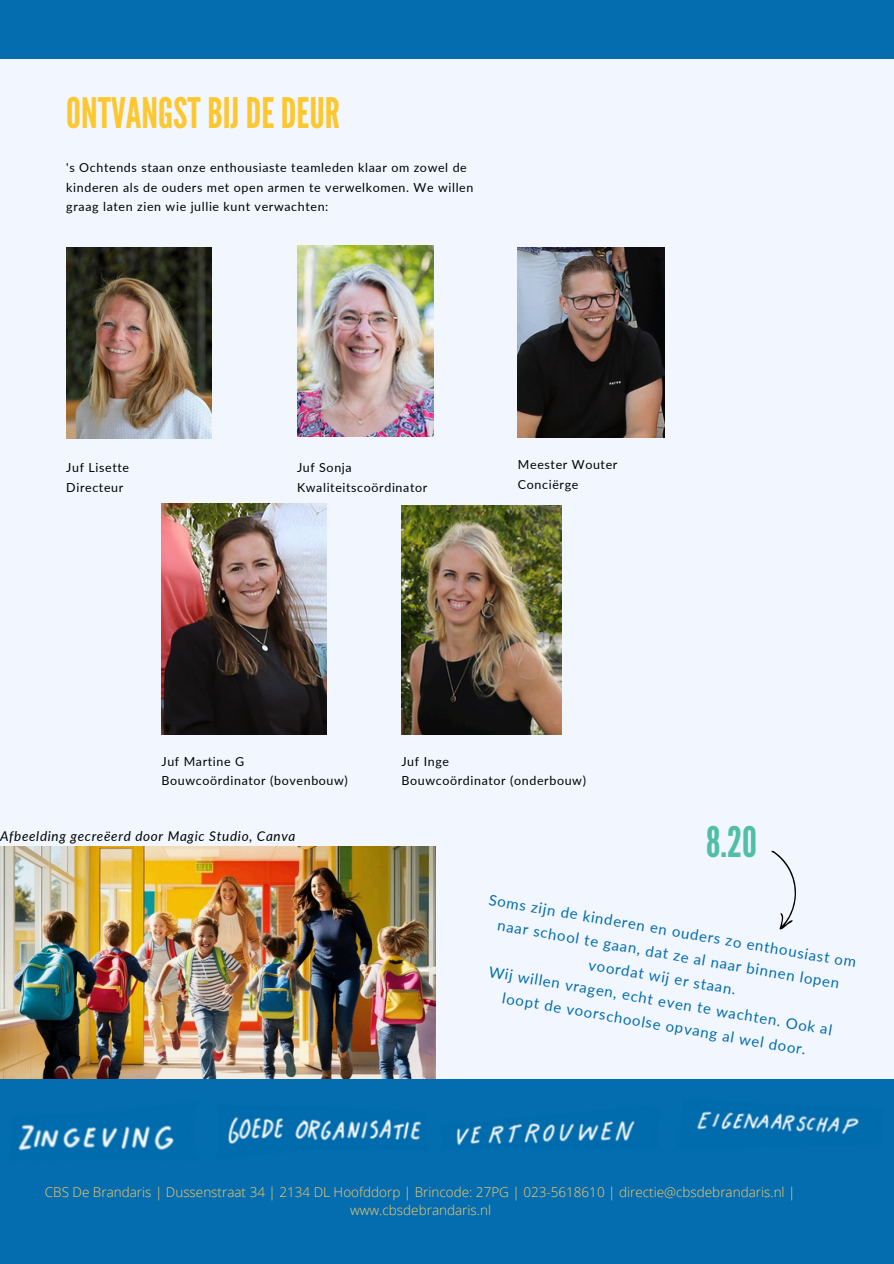
<style>
.page{position:relative;width:894px;height:1264px;background:#fff}
.page>*{position:absolute;margin:0;border:0;box-sizing:border-box;transform-origin:0 0}
.t1{font:42px "League Gothic";color:#fdc72f}
.t2{font:42px "League Gothic";color:#51bfa8}
.t3{font:15px/23.7px "Lato";color:#046daf;text-align:center}
.t4{font:300 13.5px/18px "Open Sans";color:#fecd65;text-align:center}
.t5{font:italic 13.5px "Lato";letter-spacing:.05em;color:#000}
.t6{font:12.45px/19.6px "Lato";letter-spacing:.05em;color:#000}
</style>
<div class="page">
<div style="left:0;top:0;width:893px;height:1263px;background:#f2f7ff"></div>
<div style="left:0;top:0;width:893px;height:58px;background:#046daf"></div>
<div style="left:0;top:1078px;width:893px;height:185px;background:#046daf"></div>
<img style="left:0;top:1078px;width:174px;height:73px">
<img style="left:465px;top:1078px;width:206px;height:66px">
<img style="left:174px;top:1023px;width:291px;height:123px">
<img style="left:671px;top:1078px;width:222px;height:69px">
<img style="left:66px;top:247px;width:145px;height:192px">
<img style="left:518px;top:247px;width:146px;height:191px">
<img style="left:161px;top:503px;width:166px;height:231px">
<img style="left:401px;top:505px;width:160px;height:230px">
<img style="left:297px;top:245px;width:136px;height:191px">
<svg style="left:771px;top:850px;width:25px;height:80px"></svg>
<img style="left:0;top:846px;width:435px;height:232px">
<p class="t1" style="left:66px;top:89px;width:275px">ONTVANGSTBIJDEDEUR</p>
<h1 class="t6" style="left:66px;top:157px;width:408px">'s Ochtends staan onze enthousiaste teamleden klaar om zowel de kinderen als de ouders met open armen te verwelkomen. We willen graag laten zien wie jullie kunt verwachten:</h1>
<p class="t6" style="left:66px;top:457px;width:64px">Juf Lisette</p>
<h2 class="t6" style="left:66px;top:477px;width:58px">Directeur</h2>
<p class="t6" style="left:297px;top:457px;width:56px">Juf Sonja</p>
<h2 class="t6" style="left:297px;top:477px;width:132px">Kwaliteitscoördinator</h2>
<p class="t6" style="left:518px;top:455px;width:101px">Meester Wouter</p>
<p class="t6" style="left:518px;top:474px;width:62px">Conciërge</p>
<p class="t6" style="left:161px;top:750px;width:84px">Juf Martine G</p>
<p class="t6" style="left:161px;top:770px;width:188px">Bouwcoördinator (bovenbouw)</p>
<p class="t5" style="left:0;top:827px;width:297px">Afbeelding gecreëerd door Magic Studio, Canva</p>
<p class="t6" style="left:401px;top:750px;width:49px">Juf Inge</p>
<p class="t6" style="left:401px;top:770px;width:186px">Bouwcoördinator (onderbouw)</p>
<p class="t2" style="left:706px;top:817px;width:52px">8.20</p>
<p class="t3" style="left:491px;top:886px;width:374px;rotate:10deg">Soms zijn de kinderen en ouders zo enthousiast om naar school te gaan, dat ze al naar binnen lopen voordat wij er staan.<br>Wij willen vragen, echt even te wachten. Ook al loopt de voorschoolse opvang al wel door.</p>
<p class="t4" style="left:45px;top:1182px;width:752px">CBS De Brandaris | Dussenstraat 34 | 2134 DL Hoofddorp | Brincode: 27PG | 023-5618610 | directie@cbsdebrandaris.nl | www.cbsdebrandaris.nl</p>
</div>
